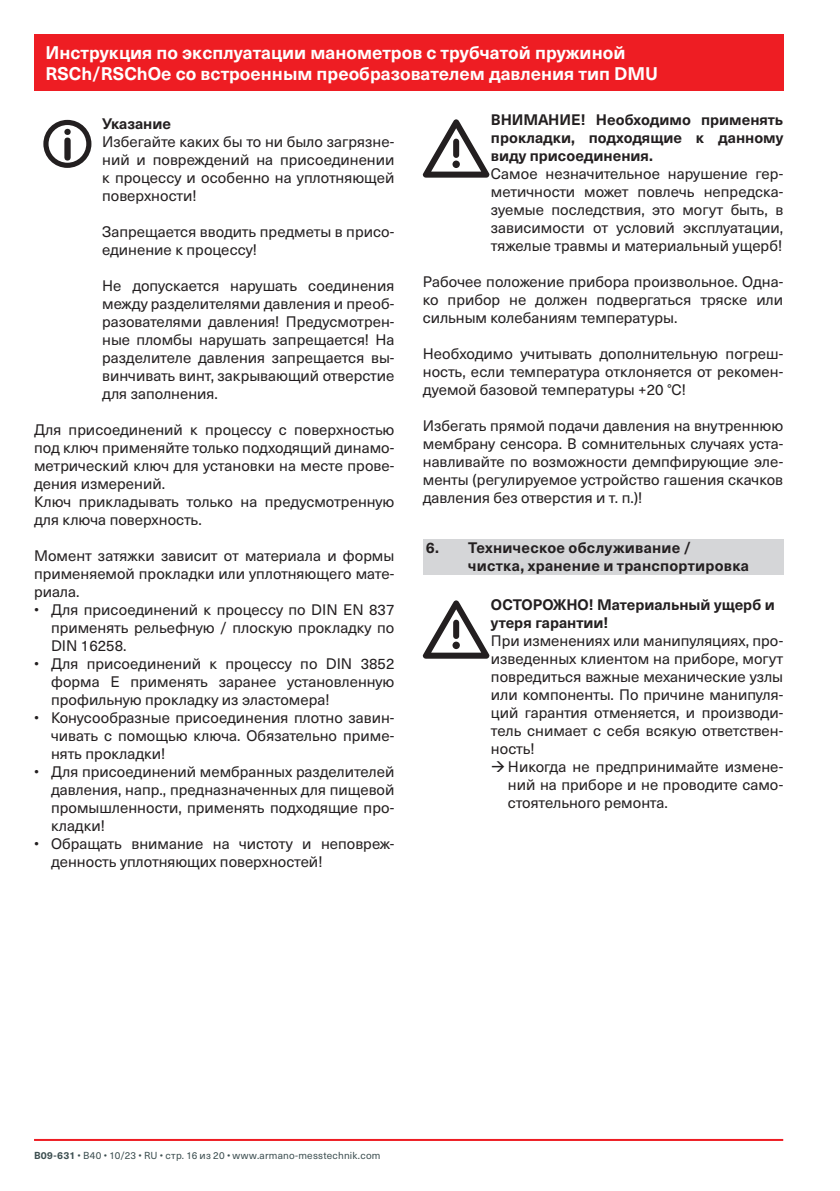
<style>
.page{position:relative;width:840px;height:1191px;background:#fff}
.page>*{position:absolute;margin:0;border:0;box-sizing:border-box;transform-origin:0 0}
.t1{font:700 18px/21.6px "Neue Haas Unica W1 G";color:#fff}
.t2{font:15px/18px "Neue Haas Unica W1 G";color:#231f20;text-align:justify}
.t3{font:700 15px/18px "Neue Haas Unica W1 G";color:#231f20}
.t4{font:10px "Neue Haas Unica W1 G";letter-spacing:.02em;color:#3d4f51}
.s1{font-weight:700}
</style>
<div class="page">
<hr style="left:34px;top:1139px;width:748px;height:2px;background:#ee1d23">
<div style="left:34px;top:34px;width:748px;height:57px;background:#ee1d23"></div>
<div style="left:43px;top:120px;width:48px;height:48px;border:5px solid #231f20;border-radius:50%"></div>
<svg style="left:64px;top:129px;width:7px;height:31px"></svg>
<svg style="left:422px;top:119px;width:67px;height:59px"></svg>
<div style="left:452px;top:160px;width:7px;height:8px;background:#231f20;border-radius:50%"></div>
<div style="left:422px;top:539px;width:360px;height:35px;background:#d5d6d8"></div>
<svg style="left:422px;top:600px;width:67px;height:58px"></svg>
<div style="left:452px;top:641px;width:7px;height:8px;background:#231f20;border-radius:50%"></div>
<p class="t1" style="left:45px;top:40px;width:613px">Инструкция по эксплуатации манометров с трубчатой пружиной<br>RSCh/RSChOe со встроенным преобразователем давления тип DMU</p>
<p class="t3" style="left:102px;top:113px;width:70px">Указание</p>
<p class="t2" style="left:102px;top:131px;width:293px">Избегайте каких бы то ни было загрязне&shy;ний и повреждений на присоединении к процессу и особенно на уплотняющей поверхности!</p>
<p class="t2" style="left:102px;top:221px;width:293px">Запрещается вводить предметы в присо&shy;единение к процессу!</p>
<p class="t2" style="left:102px;top:275px;width:293px">Не допускается нарушать соединения между разделителями давления и преоб&shy;разователями давления! Предусмотрен&shy;ные пломбы нарушать запрещается! На разделителе давления запрещается вы&shy;винчивать винт, закрывающий отверстие для заполнения.</p>
<p class="t2" style="left:34px;top:419px;width:362px;text-align:left">Для присоединений к процессу с поверхностью под ключ применяйте только подходящий динамо&shy;метрический ключ для установки на месте прове&shy;дения измерений.<br>Ключ прикладывать только на предусмотренную для ключа поверхность.</p>
<p class="t2" style="left:34px;top:545px;width:362px">Момент затяжки зависит от материала и формы применяемой прокладки или уплотняющего мате&shy;риала.</p>
<p class="t2" style="left:51px;top:599px;width:345px;text-indent:-17px">• Для присоединений к процессу по DIN EN 837 применять рельефную / плоскую прокладку по DIN 16258.</p>
<p class="t2" style="left:51px;top:653px;width:344px;text-indent:-17px">• Для присоединений к процессу по DIN 3852 форма Е применять заранее установленную профильную прокладку из эластомера!</p>
<p class="t2" style="left:51px;top:707px;width:345px;text-indent:-17px">• Конусообразные присоединения плотно завин&shy;чивать с помощью ключа. Обязательно приме&shy;нять прокладки!</p>
<p class="t2" style="left:51px;top:761px;width:344px;text-indent:-17px">• Для присоединений мембранных разделителей давления, напр., предназначенных для пищевой промышленности, применять подходящие про&shy;кладки!</p>
<p class="t2" style="left:51px;top:833px;width:345px;text-indent:-17px">• Обращать внимание на чистоту и неповреж&shy;денность уплотняющих поверхностей!</p>
<p class="t3" style="left:490px;top:110px;width:293px;text-align:justify">ВНИМАНИЕ! Необходимо применять прокладки, подходящие к данному виду присоединения.</p>
<p class="t2" style="left:490px;top:164px;width:293px">Самое незначительное нарушение гер&shy;метичности может повлечь непредска&shy;зуемые последствия, это могут быть, в зависимости от условий эксплуатации, тяжелые травмы и материальный ущерб!</p>
<p class="t2" style="left:422px;top:272px;width:361px">Рабочее положение прибора произвольное. Одна&shy;ко прибор не должен подвергаться тряске или сильным колебаниям температуры.</p>
<p class="t2" style="left:422px;top:344px;width:361px">Необходимо учитывать дополнительную погреш&shy;ность, если температура отклоняется от рекомен&shy;дуемой базовой температуры +20 °C!</p>
<p class="t2" style="left:422px;top:416px;width:362px">Избегать прямой подачи давления на внутреннюю мембрану сенсора. В сомнительных случаях уста&shy;навливайте по возможности демпфирующие эле&shy;менты (регулируемое устройство гашения скачков давления без отверстия и т. п.)!</p>
<p class="t3" style="left:468px;top:538px;width:282px;text-indent:-43px">6. Техническое обслуживание / чистка, хранение и транспортировка</p>
<p class="t3" style="left:490px;top:595px;width:285px">ОСТОРОЖНО! Материальный ущерб и утеря гарантии!</p>
<p class="t2" style="left:490px;top:631px;width:293px">При изменениях или манипуляциях, про&shy;изведенных клиентом на приборе, могут повредиться важные механические узлы или компоненты. По причине манипуля&shy;ций гарантия отменяется, и производи&shy;тель снимает с себя всякую ответствен&shy;ность!</p>
<p class="t2" style="left:507px;top:757px;width:276px">Никогда не предпринимайте измене&shy;ний на приборе и не проводите само&shy;стоятельного ремонта.</p>
<p class="t4" style="left:34px;top:1148px;width:348px"><span class="s1">B09-631</span> • B40 • 10/23 • RU • стр. 16 из 20 • www.armano-messtechnik.com</p>
</div>
